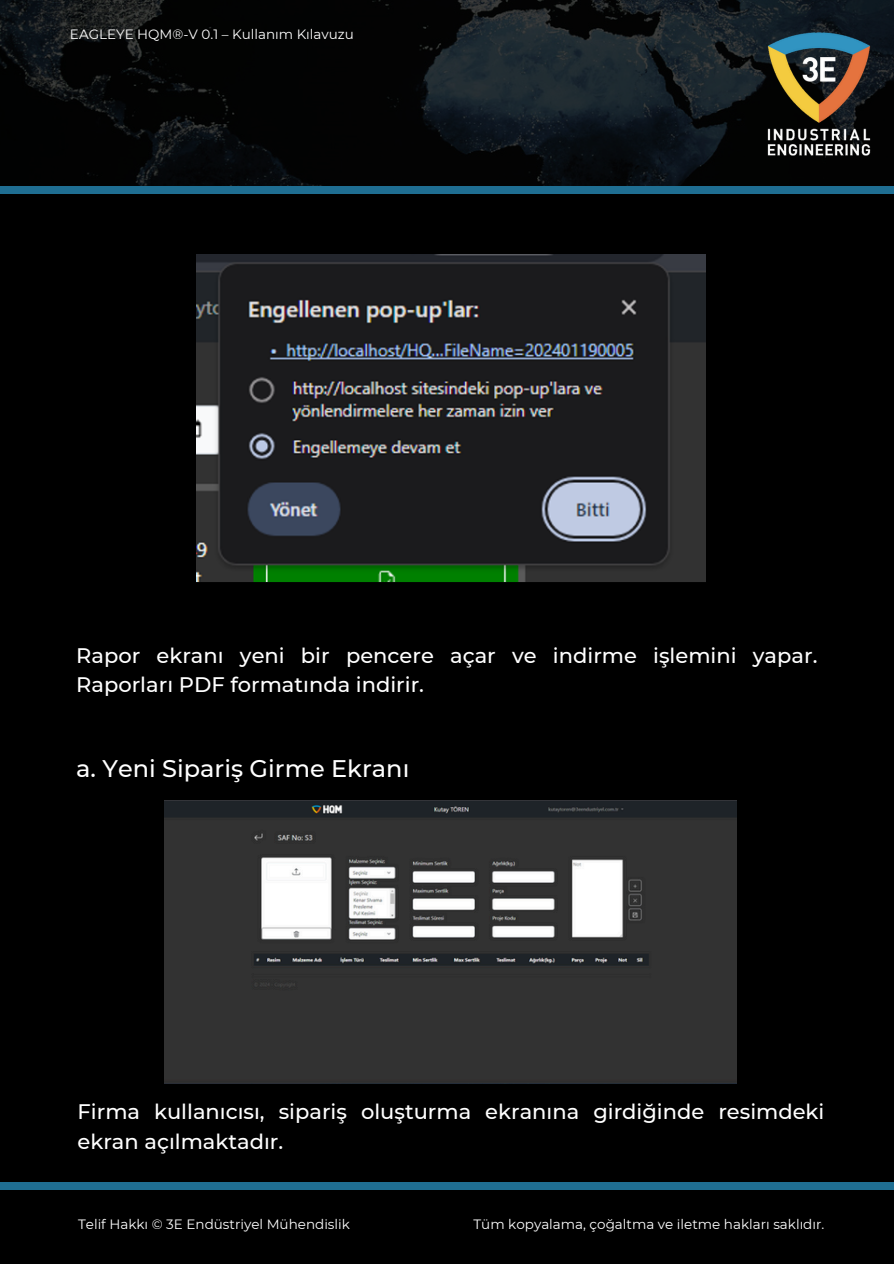
<style>
.page{position:relative;width:894px;height:1264px;background:#fff}
.page>*{position:absolute;margin:0;border:0;box-sizing:border-box;transform-origin:0 0}
.t1{font:500 24px "Montserrat";color:#fff}
.t2{font:500 21px/29.2px "Montserrat";color:#fff}
.t3{font:13.5px "Montserrat";color:#fff}
</style>
<div class="page">
<div style="left:0;top:0;width:893px;height:1263px;background:#000"></div>
<img style="left:0;top:0;width:893px;height:187px">
<div style="left:0;top:187px;width:893px;height:6px;background:#1f6e92"></div>
<div style="left:0;top:1182px;width:893px;height:7px;background:#1f6e92"></div>
<img style="left:760px;top:28px;width:127px;height:142px">
<img style="left:197px;top:255px;width:508px;height:327px">
<img style="left:165px;top:800px;width:571px;height:283px">
<h1 class="t3" style="left:70px;top:26px;width:285px">EAGLEYE HQM®-V 0.1 – Kullanım Kılavuzu</h1>
<p class="t2" style="left:76px;top:640px;width:742px">Rapor ekranı yeni bi r pencere açar ve i ndi rme işlemi ni yapar.<br>Raporları PDF formatında i ndi ri r.</p>
<h2 class="t1" style="left:76px;top:753px;width:334px">a. Yeni Sipariş Girme Ekranı</h2>
<p class="t2" style="left:77px;top:1097px;width:744px">Fi rma kullanıcısı, si pariş oluşturma ekranına gi rdiği nde resi mdeki ekran açılmaktadır.</p>
<h2 class="t3" style="left:78px;top:1216px;width:273px">Telif Hakkı © 3E Endüstriyel Mühendisli k</h2>
<p class="t3" style="left:473px;top:1216px;width:352px">Tüm kopyalama, çoğaltma ve i letme hakları saklıdır.</p>
</div>
